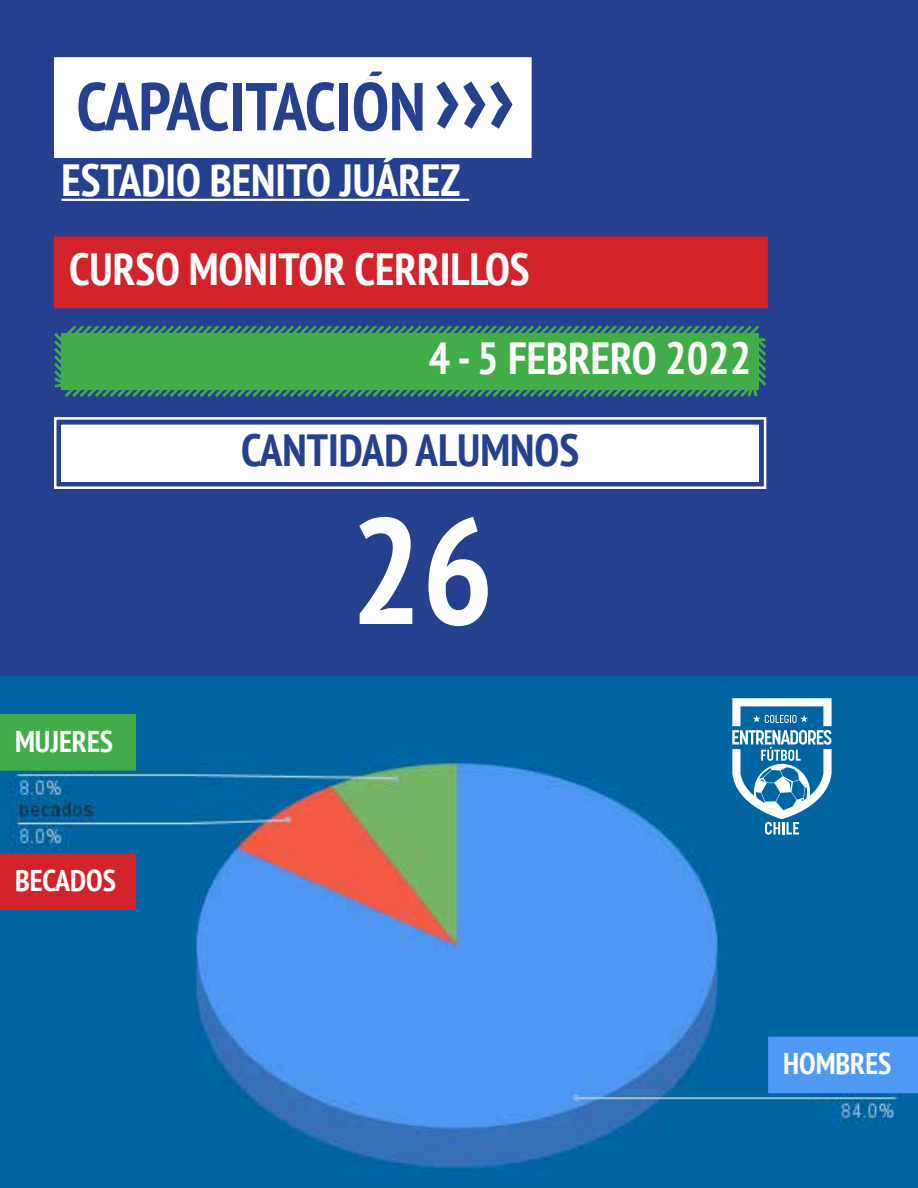
<style>
.page{position:relative;width:918px;height:1188px;background:#25408f}
.page>*{position:absolute;margin:0;border:0;box-sizing:border-box;transform-origin:0 0}
.t1{font:700 condensed 150px "PT Sans";color:#fff}
.t2{font:700 condensed 67.5px "PT Sans";color:#25408f}
.t3{font:700 condensed 45px "PT Sans";color:#fff}
.t4{font:700 condensed 45px "PT Sans";color:#fff}
.t5{font:700 condensed 45px "PT Sans";color:#25408f}
.t6{font:700 condensed 30px "PT Sans";color:#fff}
.s1{font-size:105px}
</style>
<div class="page">
<img style="left:0;top:676px;width:918px;height:512px">
<svg style="left:732px;top:698px;width:100px;height:137px;background:#599ac2"></svg>
<div style="left:54px;top:57px;width:478px;height:101px;background:#fff"></div>
<div style="left:73px;top:76px;width:440px;height:63px;border:4px solid #fff"></div>
<div style="left:62px;top:244px;width:698px;height:57px;background:#d2232a"></div>
<div style="left:54px;top:236px;width:714px;height:72px;border:15px solid #d2232a"></div>
<div style="left:8px;top:861px;width:121px;height:41px;background:#d2232a"></div>
<div style="left:0;top:853px;width:136px;height:57px;border:15px solid #d2232a"></div>
<div style="left:8px;top:722px;width:121px;height:41px;background:#41ad49"></div>
<div style="left:0;top:714px;width:136px;height:57px;border:15px solid #41ad49"></div>
<div style="left:768px;top:1037px;width:150px;height:56px;background:#4f98f4"></div>
<svg style="left:54px;top:325px;width:713px;height:72px;background:#3d9f51"></svg>
<svg style="left:54px;top:417px;width:713px;height:72px"></svg>
<div style="left:62px;top:425px;width:697px;height:56px;border:8px solid #fff"></div>
<hr style="left:62px;top:199px;width:407px;height:2px;background:#fff">
<h2 class="t2" style="left:76px;top:62px;width:440px">CAPACITACIÓN<span class="s1">›››</span></h2>
<p class="t4" style="left:62px;top:151px;width:400px">ESTADIO BENITO JUÁREZ</p>
<p class="t3" style="left:69px;top:239px;width:462px">CURSO MONITOR CERRILLOS</p>
<p class="t3" style="left:429px;top:328px;width:324px">4 - 5 FEBRERO 2022</p>
<p class="t5" style="left:241px;top:420px;width:340px">CANTIDAD ALUMNOS</p>
<p class="t6" style="left:15px;top:721px;width:100px">MUJERES</p>
<p class="t6" style="left:15px;top:860px;width:103px">BECADOS</p>
<h1 class="t1" style="left:350px;top:472px;width:145px">26</h1>
<p class="t6" style="left:783px;top:1044px;width:110px">HOMBRES</p>
</div>
